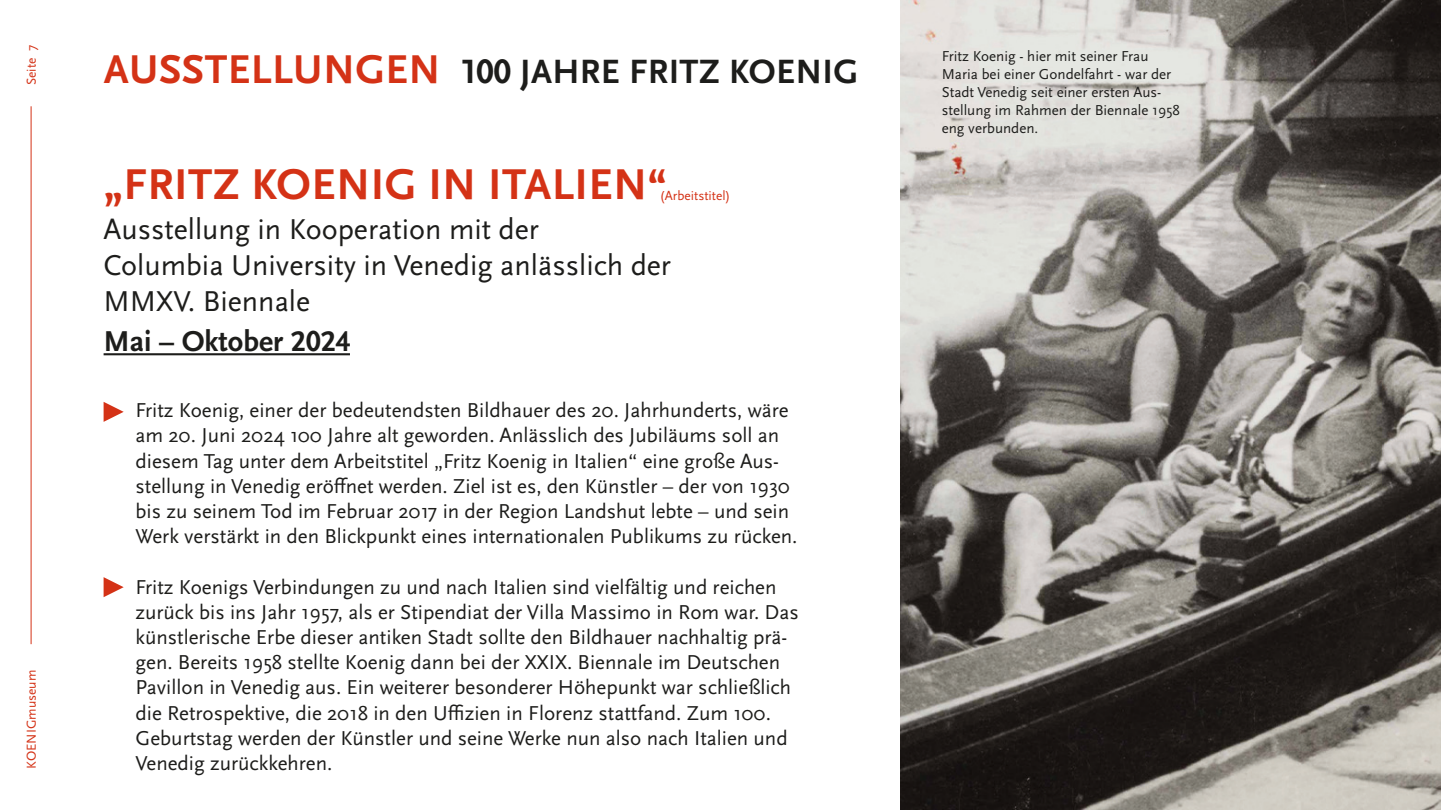
<style>
.page{position:relative;width:1441px;height:810px;background:#fff}
.page>*{position:absolute;margin:0;border:0;box-sizing:border-box;transform-origin:0 0}
.t1{font:700 45px "Scala Sans Pro";letter-spacing:.01em;color:#d43216}
.t2{font:700 35.25px "Scala Sans Pro";letter-spacing:.01em;color:#1d1d1b}
.t3{font:30px "Scala Sans Pro";color:#1d1d1b}
.t4{font:700 30px "Scala Sans Pro";color:#1d1d1b}
.t5{font:21px/25.2px "Scala Sans Pro";color:#1d1d1b}
.t6{font:15px/18px "Scala Sans Pro";color:#1d1d1b}
.t7{font:13.5px "Scala Sans Pro";color:#d43216}
.s1{font-size:42px;color:#d43216}
</style>
<div class="page">
<hr style="left:31px;top:106px;width:1px;height:538px;background:#d43216">
<img style="left:900px;top:0;width:540px;height:810px">
<hr style="left:104px;top:353px;width:246px;height:2px;background:#1d1d1b">
<svg style="left:104px;top:402px;width:20px;height:20px"></svg>
<svg style="left:104px;top:577px;width:20px;height:20px"></svg>
<p class="t7" style="left:24px;top:85px;width:42px;rotate:-90deg">Seite 7</p>
<p class="t7" style="left:24px;top:769px;width:100px;rotate:-90deg">KOENIGmuseum</p>
<p class="t2" style="left:104px;top:52px;width:756px"><span class="s1">AUSSTELLUNGEN</span> 100 JAHRE FRITZ KOENIG</p>
<p class="t1" style="left:104px;top:158px;width:565px">„FRITZ KOENIG IN ITALIEN“</p>
<p class="t3" style="left:104px;top:212px;width:437px">Ausstellung in Kooperation mit der</p>
<p class="t3" style="left:104px;top:248px;width:569px">Columbia University in Venedig anlässlich der</p>
<p class="t3" style="left:104px;top:284px;width:208px">MMXV. Biennale</p>
<p class="t7" style="left:660px;top:188px;width:72px">(Arbeitstitel)</p>
<p class="t4" style="left:104px;top:324px;width:248px">Mai – Oktober 2024</p>
<p class="t5" style="left:135px;top:398px;width:663px">Fritz Koenig, einer der bedeutendsten Bildhauer des 20. Jahrhunderts, wäre am 20. Juni 2024 100 Jahre alt geworden. Anlässlich des Jubiläums soll an diesem Tag unter dem Arbeitstitel „Fritz Koenig in Italien“ eine große Aus&shy;stellung in Venedig eröffnet werden. Ziel ist es, den Künstler – der von 1930 bis zu seinem Tod im Februar 2017 in der Region Landshut lebte – und sein Werk verstärkt in den Blickpunkt eines internationalen Publikums zu rücken.</p>
<p class="t5" style="left:135px;top:574px;width:665px">Fritz Koenigs Verbindungen zu und nach Italien sind vielfältig und reichen zurück bis ins Jahr 1957, als er Stipendiat der Villa Massimo in Rom war. Das künstlerische Erbe dieser antiken Stadt sollte den Bildhauer nachhaltig prä&shy;gen. Bereits 1958 stellte Koenig dann bei der XXIX. Biennale im Deutschen Pavillon in Venedig aus. Ein weiterer besonderer Höhepunkt war schließlich die Retrospektive, die 2018 in den Uffizien in Florenz stattfand. Zum 100.<br>Geburtstag werden der Künstler und seine Werke nun also nach Italien und Venedig zurückkehren.</p>
<p class="t6" style="left:941px;top:47px;width:240px">Fritz Koenig - hier mit seiner Frau<br>Maria bei einer Gondelfahrt - war der<br>Stadt Venedig seit einer ersten Aus&shy;stellung im Rahmen der Biennale 1958 eng verbunden.</p>
</div>
